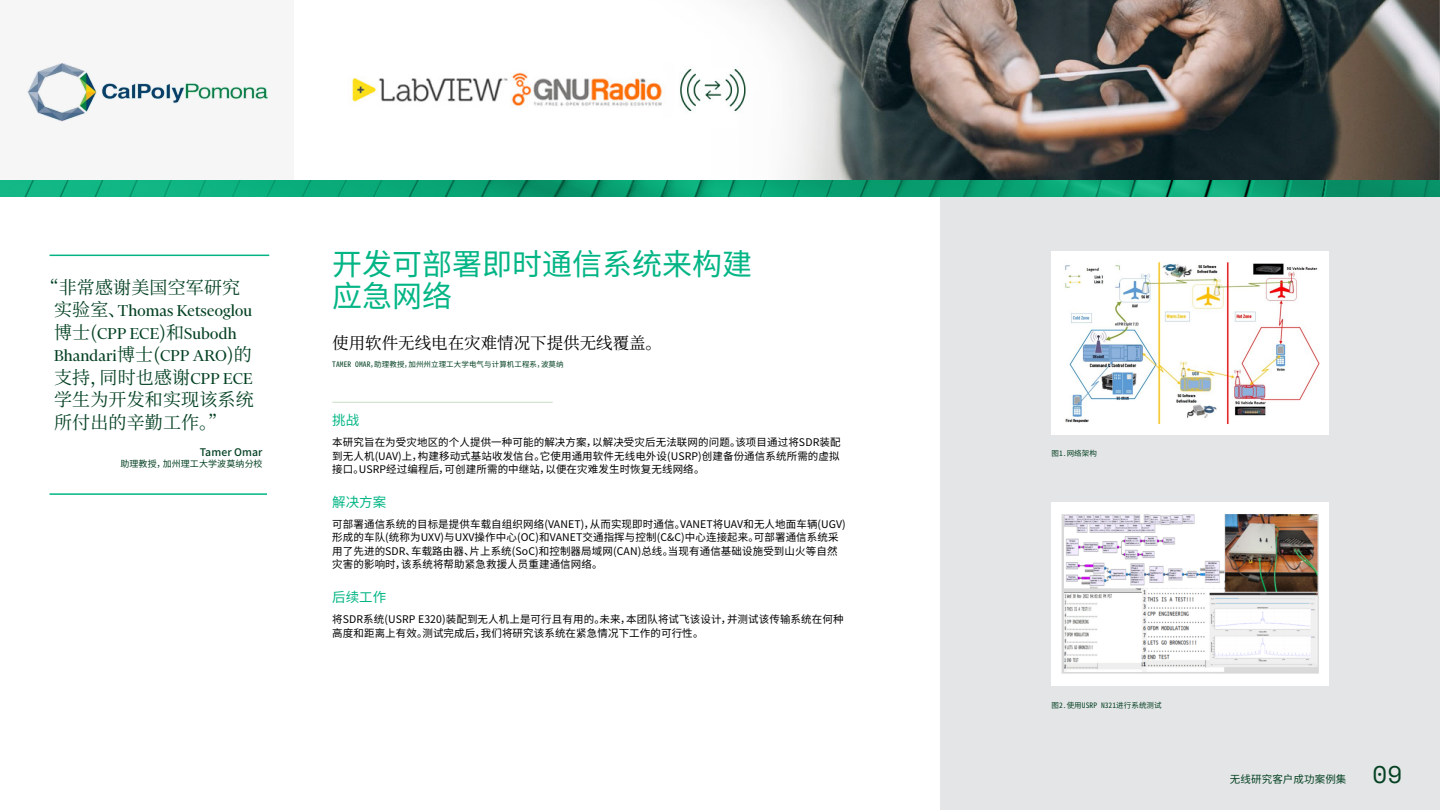
<style>
.page{position:relative;width:1440px;height:810px;background:#fff}
.page>*{position:absolute;margin:0;border:0;box-sizing:border-box;transform-origin:0 0}
.t1{font:30px/31.5px "Noto Sans CJ Ksc";color:#03b585}
.t2{font:24px "Space Mono";color:#044123}
.t3{font:18px/22.5px "Financier Display";letter-spacing:.01em;color:#044123}
.t4{font:18px/22.5px "Noto Serif CJ Ksc";letter-spacing:.01em;color:#044123;text-align:justify}
.t5{font:16.5px "Noto Serif CJ Ksc";color:#000}
.t6{font:13.5px "Noto Sans CJ Ksc";color:#03b585}
.t7{font:10.5px/13.5px "Noto Sans CJ Ksc";letter-spacing:.01em;color:#000}
.t8{font:10.5px "Noto Sans Mono CJ Ksc";letter-spacing:.01em;color:#044123}
.t9{font:500 10.5px "Noto Sans CJ Ksc";letter-spacing:.005em;color:#044123}
.t10{font:9px "Noto Sans CJ Ksc";letter-spacing:.01em;color:#044123}
.t11{font:7.5px "Noto Sans Mono CJ Ksc";letter-spacing:.01em;color:#044123}
.s1{font-family:"Noto Serif CJ Ksc"}
.s2{font-family:"Financier Display"}
</style>
<div class="page">
<div style="left:940px;top:196px;width:500px;height:614px;background:#e4e5e6"></div>
<img style="left:0;top:180px;width:1440px;height:16px">
<hr style="left:50px;top:255px;width:219px;height:1px;background:#03b585">
<hr style="left:50px;top:493px;width:217px;height:2px;background:#03b585">
<div style="left:1052px;top:251px;width:277px;height:184px;background:#fff"></div>
<img style="left:1065px;top:262px;width:254px;height:162px">
<div style="left:1052px;top:502px;width:277px;height:184px;background:#fff"></div>
<img style="left:1061px;top:514px;width:258px;height:160px">
<hr style="left:332px;top:402px;width:221px;height:1px;background:#ccdcc8">
<div style="left:0;top:0;width:295px;height:180px;background:#f6f6f6"></div>
<img style="left:27px;top:63px;width:241px;height:58px">
<img style="left:351px;top:0;width:1089px;height:180px">
<h3 class="t4" style="left:41px;top:276px;width:201px">“非常感谢美国空军研究</h3>
<h3 class="t3" style="left:54px;top:299px;width:200px"><span class="s1">实验室、</span>Thomas Ketseoglou<span class="s1">博士(</span>CPP ECE<span class="s1">)和</span>Subodh<br>Bhandari<span class="s1">博士(</span>CPP ARO<span class="s1">)的</span></h3>
<h3 class="t4" style="left:54px;top:366px;width:201px">支持，同时也感谢<span class="s2">CPP ECE</span>学生为开发和实现该系统所付出的辛勤工作。”</h3>
<p class="t9" style="left:200px;top:446px;width:64px">Tamer Omar</p>
<p class="t10" style="left:120px;top:459px;width:144px">助理教授，加州理工大学波莫纳分校</p>
<h1 class="t1" style="left:332px;top:249px;width:421px">开发可部署即时通信系统来构建应急网络</h1>
<h3 class="t5" style="left:332px;top:333px;width:331px">使用软件无线电在灾难情况下提供无线覆盖。</h3>
<p class="t11" style="left:332px;top:360px;width:233px">TAMER OMAR，助理教授，加州州立理工大学电气与计算机工程系，波莫纳</p>
<p class="t6" style="left:332px;top:413px;width:28px">挑战</p>
<p class="t7" style="left:332px;top:436px;width:510px;text-align:justify">本研究旨在为受灾地区的个人提供一种可能的解决方案，以解决受灾后无法联网的问题。该项目通过将SDR装配到无人机(UAV)上，构建移动式基站收发信台。它使用通用软件无线电外设(USRP)创建备份通信系统所需的虚拟接口。USRP经过编程后，可创建所需的中继站，以便在灾难发生时恢复无线网络。</p>
<p class="t6" style="left:332px;top:494px;width:55px">解决方案</p>
<p class="t7" style="left:332px;top:518px;width:515px">可部署通信系统的目标是提供车载自组织网络(VANET)，从而实现即时通信。VANET将UAV和无人地面车辆(UGV)形成的车队(统称为UXV)与UXV操作中心(OC)和VANET交通指挥与控制(C&amp;C)中心连接起来。可部署通信系统采用了先进的SDR、车载路由器、片上系统(SoC)和控制器局域网(CAN)总线。当现有通信基础设施受到山火等自然灾害的影响时，该系统将帮助紧急救援人员重建通信网络。</p>
<p class="t6" style="left:332px;top:590px;width:55px">后续工作</p>
<p class="t7" style="left:332px;top:613px;width:513px">将SDR系统(USRP E320)装配到无人机上是可行且有用的。未来，本团队将试飞该设计，并测试该传输系统在何种高度和距离上有效。测试完成后，我们将研究该系统在紧急情况下工作的可行性。</p>
<p class="t11" style="left:1052px;top:449px;width:47px">图1.网络架构</p>
<p class="t11" style="left:1052px;top:701px;width:112px">图2.使用USRP N321进行系统测试</p>
<p class="t8" style="left:1230px;top:773px;width:118px">无线研究客户成功案例集</p>
<h2 class="t2" style="left:1372px;top:757px;width:31px">09</h2>
</div>
